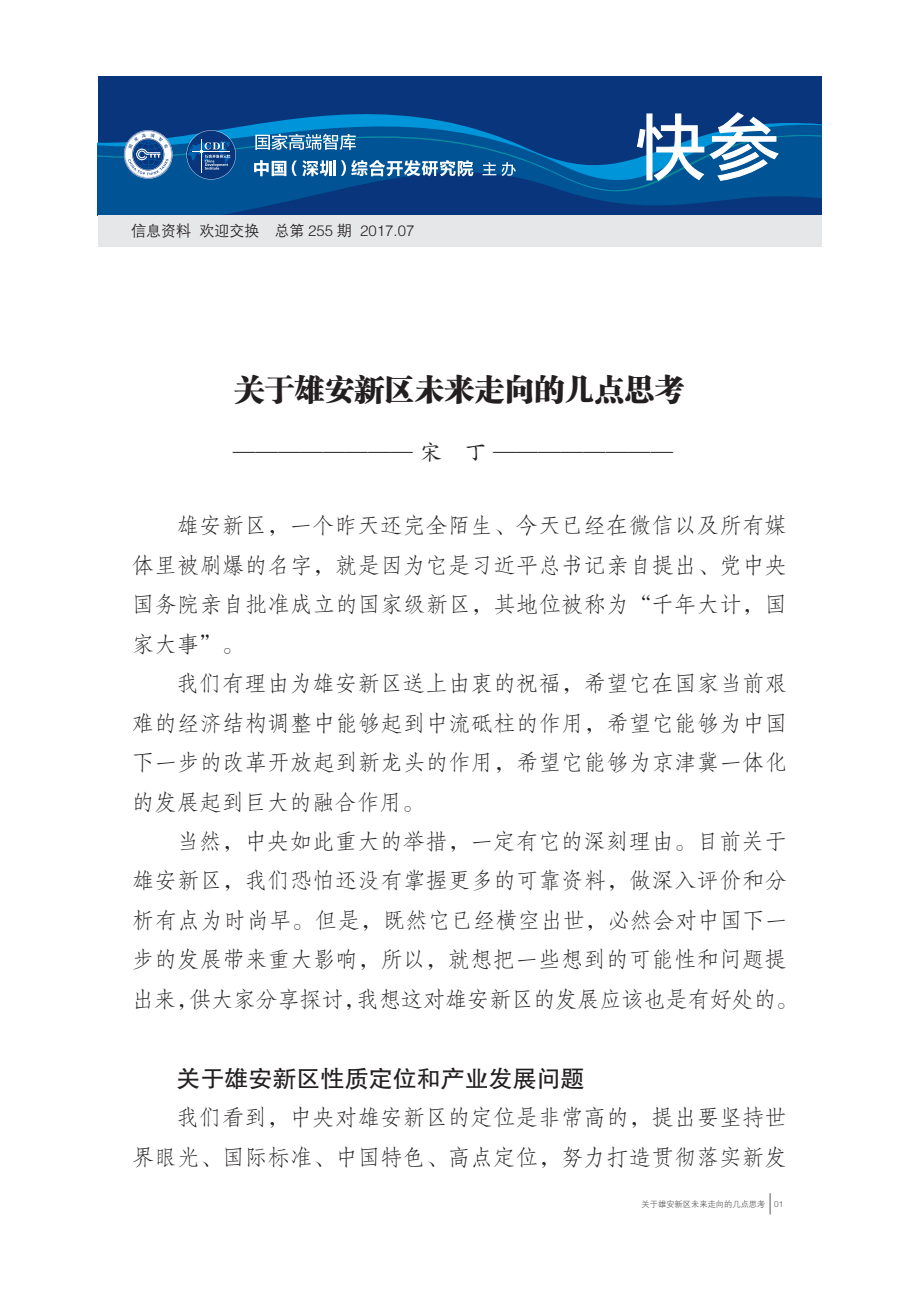
<style>
.page{position:relative;width:919px;height:1289px;background:#fff}
.page>*{position:absolute;margin:0;border:0;box-sizing:border-box;transform-origin:0 0}
.t1{font:30px "FZCSJW GB1 0";color:#231f20}
.t2{font:24px "FZHTJW GB1 0";color:#231f20}
.t3{font:22.5px/39.5px "FZFSJW GB1 0";letter-spacing:.005em;color:#231f20;text-align:justify}
.t4{font:22.5px "FZKTJW GB1 0";color:#231f20}
.t5{font:15px "FZZDXJW GB1 0";color:#231f20}
.t6{font:8.25px "FZZDXJW GB1 0";color:#57585a}
</style>
<div class="page">
<svg style="left:769px;top:1193px;width:1px;height:21px"></svg>
<svg style="left:98px;top:78px;width:723px;height:138px;background:#0d4689"></svg>
<svg style="left:98px;top:79px;width:723px;height:112px;background:#05458a"></svg>
<div style="left:98px;top:216px;width:723px;height:31px;background:#e6e7e9"></div>
<svg style="left:636px;top:112px;width:143px;height:69px"></svg>
<svg style="left:125px;top:131px;width:46px;height:46px"></svg>
<svg style="left:186px;top:130px;width:50px;height:50px;background:#1a5696"></svg>
<hr style="left:193px;top:151px;width:37px;height:1px;background:#fff">
<hr style="left:201px;top:139px;width:1px;height:33px;background:#fff">
<svg style="left:254px;top:160px;width:32px;height:16px"></svg>
<svg style="left:292px;top:160px;width:43px;height:16px"></svg>
<svg style="left:341px;top:160px;width:132px;height:16px"></svg>
<svg style="left:255px;top:134px;width:101px;height:16px"></svg>
<svg style="left:482px;top:162px;width:34px;height:14px"></svg>
<p class="t5" style="left:131px;top:223px;width:285px">信息资料 欢迎交换　总第 255 期 2017.07</p>
<h1 class="t1" style="left:234px;top:372px;width:451px">关于雄安新区未来走向的几点思考</h1>
<p class="t4" style="left:233px;top:440px;width:441px">———————— 宋　丁 ————————</p>
<p class="t3" style="left:132px;top:506px;width:656px;text-indent:45px">雄安新区，一个昨天还完全陌生、今天已经在微信以及所有媒体里被刷爆的名字，就是因为它是习近平总书记亲自提出、党中央国务院亲自批准成立的国家级新区，其地位被称为“千年大计，国家大事”。</p>
<p class="t3" style="left:132px;top:664px;width:656px;text-indent:45px">我们有理由为雄安新区送上由衷的祝福，希望它在国家当前艰难的经济结构调整中能够起到中流砥柱的作用，希望它能够为中国下一步的改革开放起到新龙头的作用，希望它能够为京津冀一体化的发展起到巨大的融合作用。</p>
<p class="t3" style="left:132px;top:822px;width:668px;text-align:left;text-indent:45px">当然，中央如此重大的举措，一定有它的深刻理由。目前关于雄安新区，我们恐怕还没有掌握更多的可靠资料，做深入评价和分析有点为时尚早。但是，既然它已经横空出世，必然会对中国下一步的发展带来重大影响，所以，就想把一些想到的可能性和问题提出来，供大家分享探讨，我想这对雄安新区的发展应该也是有好处的。</p>
<p class="t2" style="left:176px;top:1065px;width:410px">关于雄安新区性质定位和产业发展问题</p>
<p class="t3" style="left:132px;top:1098px;width:656px;text-align:right">我们看到，中央对雄安新区的定位是非常高的，提出要坚持世<br>界眼光、国际标准、中国特色、高点定位，努力打造贯彻落实新发</p>
<p class="t6" style="left:641px;top:1199px;width:143px">关于雄安新区未来走向的几点思考 01</p>
</div>
